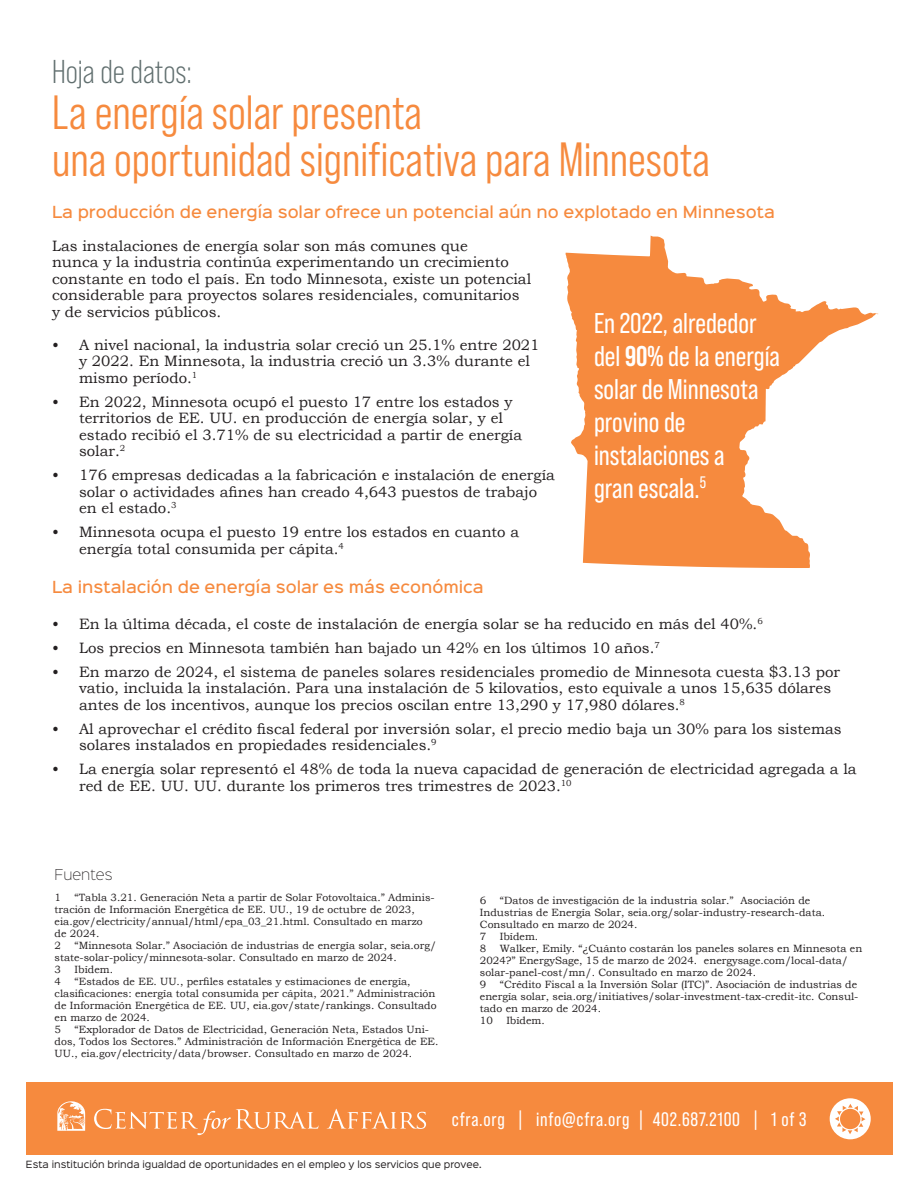
<style>
.page{position:relative;width:918px;height:1188px;background:#fff}
.page>*{position:absolute;margin:0;border:0;box-sizing:border-box;transform-origin:0 0}
.t1{font:48px "Bebas Neue Pro Middle";color:#f68a3e}
.t2{font:33px "Bebas Neue Pro";color:#616f6f}
.t3{font:28.5px "Bebas Neue Pro";color:#fff}
.t4{font:19.5px "Bebas Neue Pro";letter-spacing:.04em;color:#fff}
.t5{font:15px/16.5px "Bookman Old Style";color:#231f20}
.t6{font:500 15px "Sinkin Sans 500";color:#f68a3e}
.t7{font:13.5px "Sinkin Sans 200 X Light";color:#231f20}
.t8{font:10.5px/12px "Bookman Old Style";color:#231f20}
.t9{font:9px "Sinkin Sans 400";color:#231f20}
.s1{font-weight:700}
</style>
<div class="page">
<div style="left:26px;top:1083px;width:866px;height:72px;background:#f68a3e"></div>
<svg style="left:94px;top:1109px;width:224px;height:26px"></svg>
<svg style="left:327px;top:1109px;width:99px;height:20px"></svg>
<svg style="left:57px;top:1101px;width:28px;height:30px"></svg>
<div style="left:830px;top:1098px;width:41px;height:41px;background:#fff;border-radius:50%"></div>
<svg style="left:835px;top:1104px;width:30px;height:30px"></svg>
<svg style="left:566px;top:236px;width:312px;height:332px;fill:#f68a3e"></svg>
<p class="t2" style="left:52px;top:53px;width:141px">Hoja de datos:</p>
<p class="t1" style="left:52px;top:86px;width:371px">La energía solar presenta</p>
<p class="t1" style="left:52px;top:132px;width:659px">una oportunidad significativa para Minnesota</p>
<p class="t6" style="left:52px;top:199px;width:724px">La producción de energía solar ofrece un potencial aún no explotado en Minnesota</p>
<p class="t5" style="left:52px;top:238px;width:417px">Las instalaciones de energía solar son más comunes que</p>
<p class="t5" style="left:52px;top:254px;width:458px">nunca y la industria continúa experimentando un crecimiento</p>
<p class="t5" style="left:52px;top:271px;width:481px">constante en todo el país. En todo Minnesota, existe un potencial</p>
<p class="t5" style="left:52px;top:287px;width:469px">considerable para proyectos solares residenciales, comunitarios</p>
<p class="t5" style="left:52px;top:304px;width:171px">y de servicios públicos.</p>
<p class="t5" style="left:79px;top:337px;width:462px;text-indent:-27px">• A nivel nacional, la industria solar creció un 25.1% entre 2021 y 2022. En Minnesota, la industria creció un 3.3% durante el mismo período.<sup>1</sup></p>
<p class="t5" style="left:79px;top:394px;width:445px;text-indent:-27px">• En 2022, Minnesota ocupó el puesto 17 entre los estados y territorios de EE. UU. en producción de energía solar, y el estado recibió el 3.71% de su electricidad a partir de energía solar.<sup>2</sup></p>
<p class="t5" style="left:79px;top:467px;width:477px;text-indent:-27px">• 176 empresas dedicadas a la fabricación e instalación de energía solar o actividades afines han creado 4,643 puestos de trabajo en el estado.<sup>3</sup></p>
<p class="t5" style="left:79px;top:524px;width:442px;text-indent:-27px">• Minnesota ocupa el puesto 19 entre los estados en cuanto a energía total consumida per cápita.<sup>4</sup></p>
<p class="t6" style="left:52px;top:574px;width:433px">La instalación de energía solar es más económica</p>
<p class="t5" style="left:52px;top:616px;width:712px">• En la última década, el coste de instalación de energía solar se ha reducido en más del 40%.<sup>6</sup></p>
<p class="t5" style="left:52px;top:640px;width:609px">• Los precios en Minnesota también han bajado un 42% en los últimos 10 años.<sup>7</sup></p>
<p class="t5" style="left:79px;top:664px;width:763px;text-indent:-27px">• En marzo de 2024, el sistema de paneles solares residenciales promedio de Minnesota cuesta $3.13 por vatio, incluida la instalación. Para una instalación de 5 kilovatios, esto equivale a unos 15,635 dólares antes de los incentivos, aunque los precios oscilan entre 13,290 y 17,980 dólares.<sup>8</sup></p>
<p class="t5" style="left:79px;top:721px;width:764px;text-indent:-27px">• Al aprovechar el crédito fiscal federal por inversión solar, el precio medio baja un 30% para los sistemas solares instalados en propiedades residenciales.<sup>9</sup></p>
<p class="t5" style="left:79px;top:761px;width:779px;text-indent:-27px">• La energía solar representó el 48% de toda la nueva capacidad de generación de electricidad agregada a la red de EE. UU. UU. durante los primeros tres trimestres de 2023.<sup>10</sup></p>
<p class="t3" style="left:594px;top:307px;width:164px">En 2022, alrededor</p>
<p class="t3" style="left:594px;top:340px;width:188px">del <span class="s1">90%</span> de la energía</p>
<p class="t3" style="left:594px;top:373px;width:166px">solar de Minnesota</p>
<p class="t3" style="left:594px;top:406px;width:93px">provino de</p>
<p class="t3" style="left:594px;top:439px;width:132px">instalaciones a</p>
<p class="t3" style="left:594px;top:472px;width:114px">gran escala.<sup>5</sup></p>
<p class="t7" style="left:55px;top:864px;width:59px">Fuentes</p>
<p class="t8" style="left:55px;top:892px;width:8px">1</p>
<p class="t8" style="left:55px;top:892px;width:382px;text-indent:20px">“Tabla 3.21. Generación Neta a partir de Solar Fotovoltaica.” Adminis&shy;tración de Información Energética de EE. UU., 19 de octubre de 2023, eia.gov/electricity/annual/html/epa_03_21.html. Consultado en marzo de 2024.</p>
<p class="t8" style="left:55px;top:940px;width:8px">2</p>
<p class="t8" style="left:55px;top:940px;width:383px;text-indent:20px">“Minnesota Solar.” Asociación de industrias de energía solar, seia.org/ state-solar-policy/minnesota-solar. Consultado en marzo de 2024.</p>
<p class="t8" style="left:55px;top:964px;width:8px">3</p>
<p class="t8" style="left:75px;top:964px;width:40px">Ibídem.</p>
<p class="t8" style="left:55px;top:976px;width:8px">4</p>
<p class="t8" style="left:55px;top:976px;width:383px;text-indent:20px">“Estados de EE. UU., perfiles estatales y estimaciones de energía, clasificaciones: energía total consumida per cápita, 2021.” Administración de Información Energética de EE. UU, eia.gov/state/rankings. Consultado en marzo de 2024.</p>
<p class="t8" style="left:55px;top:1024px;width:8px">5</p>
<p class="t8" style="left:55px;top:1024px;width:385px;text-indent:20px">“Explorador de Datos de Electricidad, Generación Neta, Estados Uni&shy;dos, Todos los Sectores.” Administración de Información Energética de EE.<br>UU., eia.gov/electricity/data/browser. Consultado en marzo de 2024.</p>
<p class="t8" style="left:480px;top:895px;width:347px;text-indent:20px">“Datos de investigación de la industria solar.” Asociación de<br>Industrias de Energía Solar, seia.org/solar-industry-research-data.<br>Consultado en marzo de 2024.</p>
<p class="t8" style="left:480px;top:931px;width:8px">7</p>
<p class="t8" style="left:500px;top:931px;width:40px">Ibídem.</p>
<p class="t8" style="left:480px;top:943px;width:8px">8</p>
<p class="t8" style="left:480px;top:895px;width:8px">6</p>
<p class="t8" style="left:480px;top:943px;width:384px;text-indent:20px">Walker, Emily. “¿Cuánto costarán los paneles solares en Minnesota en<br>2024?” EnergySage, 15 de marzo de 2024. energysage.com/local-data/ solar-panel-cost/mn/. Consultado en marzo de 2024.</p>
<p class="t8" style="left:480px;top:979px;width:8px">9</p>
<p class="t8" style="left:480px;top:979px;width:380px;text-align:justify;text-indent:20px">“Crédito Fiscal a la Inversión Solar (ITC)”. Asociación de industrias de energía solar, seia.org/initiatives/solar-investment-tax-credit-itc. Consul&shy;tado en marzo de 2024.</p>
<p class="t8" style="left:480px;top:1015px;width:15px">10</p>
<p class="t8" style="left:506px;top:1015px;width:40px">Ibídem.</p>
<h3 class="t4" style="left:452px;top:1108px;width:356px">cfra.org | info@cfra.org | 402.687.2100 | 1 of 3</h3>
<p class="t9" style="left:26px;top:1157px;width:457px">Esta institución brinda igualdad de oportunidades en el empleo y los servicios que provee.</p>
</div>
